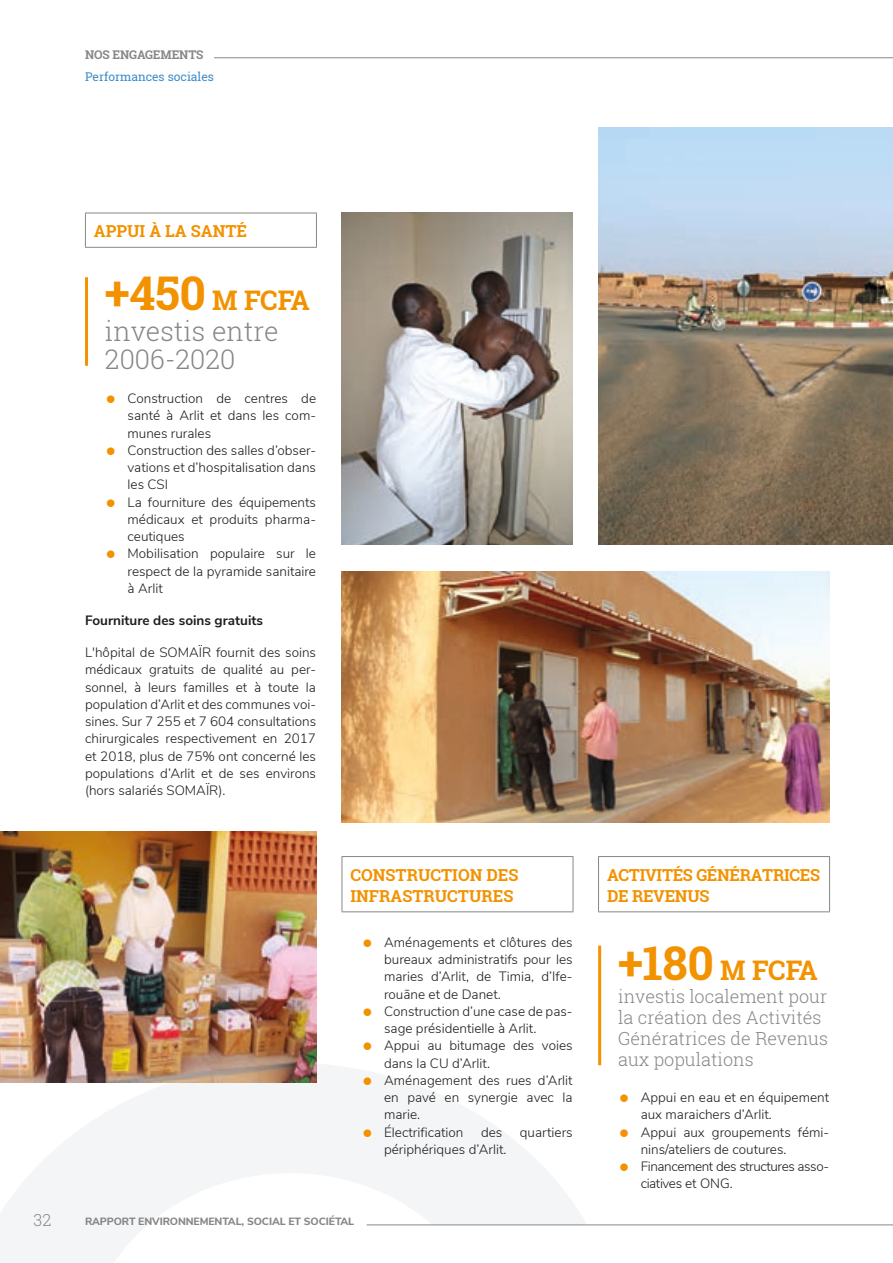
<style>
.page{position:relative;width:893px;height:1263px;background:#fff}
.page>*{position:absolute;margin:0;border:0;box-sizing:border-box;transform-origin:0 0}
.t1{font:300 27px/29.5px "Roboto Slab";color:#878787}
.t2{font:700 27px "Roboto Slab";color:#f39200}
.t3{font:300 18px/21px "Roboto Slab";color:#878787}
.t4{font:700 16.5px/21px "Roboto Slab";color:#f39200}
.t5{font:700 16.5px/21px "Roboto Slab";letter-spacing:-.02em;color:#f39200}
.t6{font:300 16.5px "Roboto Slab";color:#878787}
.t7{font:300 13.5px/17.2px "Nunito Sans";color:#1d1d1b}
.t8{font:700 13.5px "Nunito Sans";color:#1d1d1b}
.t9{font:12px "Roboto Slab";color:#3a8ccb}
.t10{font:700 12px "Roboto Slab";letter-spacing:-.01em;color:#878787}
.t11{font:800 10.5px "Nunito Sans";letter-spacing:-.01em;color:#878787}
.s1{font-weight:700;font-size:46.5px;color:#f39200}
.s2{font-weight:700;color:#f39200}
.s3{font-size:46.5px}
</style>
<div class="page">
<svg style="left:0;top:1063px;width:587px;height:200px;fill:#f4f5f7"></svg>
<hr style="left:367px;top:1224px;width:526px;height:1px;background:#878787">
<hr style="left:214px;top:57px;width:679px;height:1px;background:#878787">
<hr style="left:85px;top:213px;width:232px;height:1px;background:#878787">
<hr style="left:85px;top:213px;width:1px;height:34px;background:#878787">
<hr style="left:316px;top:213px;width:1px;height:34px;background:#878787">
<hr style="left:85px;top:247px;width:232px;height:1px;background:#878787">
<hr style="left:342px;top:856px;width:231px;height:1px;background:#878787">
<hr style="left:342px;top:857px;width:1px;height:54px;background:#878787">
<hr style="left:573px;top:857px;width:1px;height:54px;background:#878787">
<hr style="left:342px;top:911px;width:231px;height:1px;background:#878787">
<hr style="left:598px;top:856px;width:232px;height:1px;background:#878787">
<hr style="left:598px;top:857px;width:1px;height:54px;background:#878787">
<hr style="left:829px;top:857px;width:1px;height:54px;background:#878787">
<hr style="left:598px;top:911px;width:232px;height:1px;background:#878787">
<img style="left:342px;top:571px;width:487px;height:251px">
<img style="left:342px;top:213px;width:231px;height:331px">
<img style="left:0;top:831px;width:316px;height:252px">
<img style="left:598px;top:128px;width:295px;height:416px">
<hr style="left:598px;top:945px;width:3px;height:120px;background:#f39200">
<hr style="left:85px;top:277px;width:3px;height:89px;background:#f39200">
<svg style="left:364px;top:1077px;width:7px;height:8px"></svg>
<svg style="left:364px;top:1129px;width:7px;height:7px"></svg>
<p class="t10" style="left:85px;top:47px;width:120px">NOS ENGAGEMENTS</p>
<p class="t9" style="left:85px;top:69px;width:130px">Performances sociales</p>
<p class="t4" style="left:94px;top:221px;width:155px">APPUI À LA SANTÉ</p>
<h1 class="t1" style="left:105px;top:285px;width:206px"><span class="s1">+450</span> <span class="s2">M FCFA </span>investis entre<br>2006-2020</h1>
<p class="t7" style="left:128px;top:389px;width:190px">Construction de centres de santé à Arlit et dans les com&shy;munes rurales<br>Construction des salles d’obser&shy;vations et d’hospitalisation dans les CSI<br>La fourniture des équipements médicaux et produits pharma&shy;ceutiques<br>Mobilisation populaire sur le respect de la pyramide sanitaire à Arlit</p>
<p class="t8" style="left:85px;top:610px;width:179px">Fourniture des soins gratuits</p>
<p class="t7" style="left:85px;top:643px;width:233px;text-align:justify">L'hôpital de SOMAÏR fournit des soins médicaux gratuits de qualité au per&shy;sonnel, à leurs familles et à toute la population d’Arlit et des communes voi&shy;sines. Sur 7 255 et 7 604 consultations chirurgicales respectivement en 2017 et 2018, plus de 75% ont concerné les populations d’Arlit et de ses environs (hors salariés SOMAÏR).</p>
<p class="t4" style="left:350px;top:864px;width:169px">CONSTRUCTION DES<br>INFRASTRUCTURES</p>
<p class="t7" style="left:384px;top:933px;width:190px">Aménagements et clôtures des bureaux administratifs pour les maries d’Arlit, de Timia, d’Ife&shy;rouāne et de Danet.<br>Construction d’une case de pas&shy;sage présidentielle à Arlit.<br>Appui au bitumage des voies dans la CU d’Arlit.<br>Aménagement des rues d’Arlit en pavé en synergie avec la marie.<br>Électrification</p>
<p class="t7" style="left:481px;top:1122px;width:23px">des</p>
<p class="t7" style="left:520px;top:1122px;width:54px">quartiers</p>
<p class="t7" style="left:384px;top:1140px;width:124px">périphériques d’Arlit.</p>
<p class="t6" style="left:34px;top:1209px;width:19px">32</p>
<p class="t11" style="left:85px;top:1213px;width:271px">RAPPORT ENVIRONNEMENTAL, SOCIAL ET SOCIÉTAL</p>
<p class="t5" style="left:607px;top:864px;width:215px">ACTIVITÉS GÉNÉRATRICES<br>DE REVENUS</p>
<h1 class="t2" style="left:618px;top:951px;width:201px"><span class="s3">+180</span> M FCFA</h1>
<h2 class="t3" style="left:618px;top:985px;width:212px">investis localement pour la création des Activités<br>Génératrices de Revenus aux populations</h2>
<p class="t7" style="left:641px;top:1088px;width:190px">Appui en eau et en équipement aux maraichers d’Arlit.<br>Appui aux groupements fémi&shy;nins/ateliers de coutures.<br>Financement des structures asso&shy;ciatives et ONG.</p>
</div>
